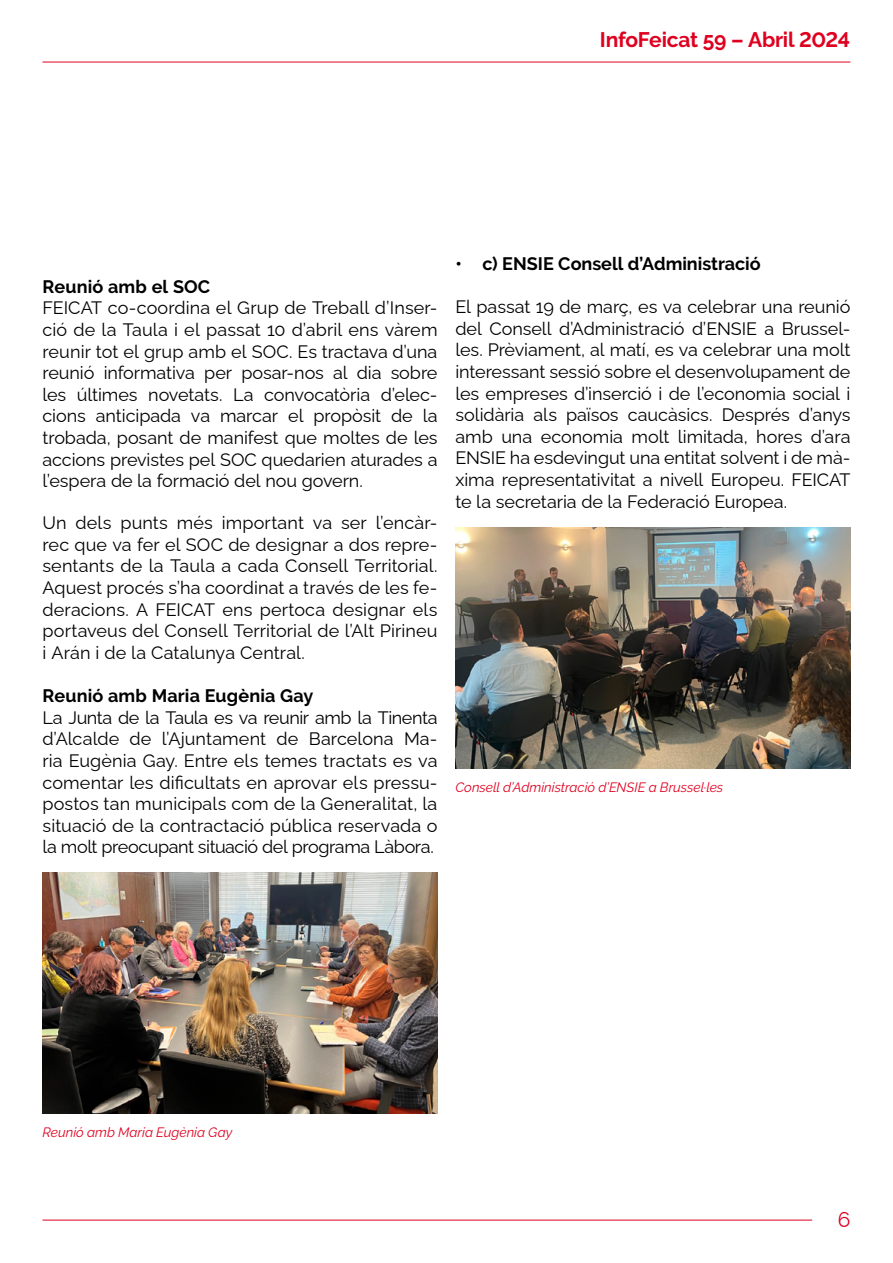
<style>
.page{position:relative;width:893px;height:1263px;background:#fff}
.page>*{position:absolute;margin:0;border:0;box-sizing:border-box;transform-origin:0 0}
.t1{font:700 21px "Raleway";letter-spacing:-.015em;color:#df0020}
.t2{font:21px "Raleway";color:#df0020}
.cuerpo_texto{font:18px/21.6px "Raleway";letter-spacing:-.005em;color:#000;text-align:justify}
.cuerpo_texto-2{font:700 18px "Raleway";letter-spacing:.005em;color:#000}
.t3{font:italic 13.5px "Raleway";color:#df0020}
.s1{font-family:"Raleway AB"}
</style>
<div class="page">
<hr style="left:43px;top:1220px;width:769px;height:1px;background:#df0020">
<hr style="left:43px;top:62px;width:807px;height:1px;background:#df0020">
<img style="left:43px;top:873px;width:394px;height:240px">
<img style="left:455px;top:527px;width:395px;height:241px">
<p class="t1" style="left:600px;top:28px;width:252px">InfoFeicat 59 <span class="s1">– Abril 2024</span></p>
<p class="cuerpo_texto-2" style="left:43px;top:276px;width:169px">Reunió amb el SOC</p>
<p class="cuerpo_texto" style="left:43px;top:295px;width:397px">FEICAT co-coordina el Grup de Treball d’Inser&shy;ció de la Taula i el passat 10 d’abril ens vàrem reunir tot el grup amb el SOC. Es tractava d’una reunió informativa per posar-nos al dia sobre les últimes novetats. La convocatòria d’elec&shy;cions anticipada va marcar el propòsit de la trobada, posant de manifest que moltes de les accions previstes pel SOC quedarien aturades a l’espera de la formació del nou govern.</p>
<p class="cuerpo_texto" style="left:43px;top:510px;width:397px">Un dels punts més important va ser l’encàr&shy;rec que va fer el SOC de designar a dos repre&shy;sentants de la Taula a cada Consell Territorial.<br>Aquest procés s’ha coordinat a través de les fe&shy;deracions. A FEICAT ens pertoca designar els portaveus del Consell Territorial de l’Alt Pirineu i Arán i de la Catalunya Central.</p>
<p class="cuerpo_texto-2" style="left:43px;top:685px;width:273px">Reunió amb Maria Eugènia Gay</p>
<p class="cuerpo_texto" style="left:43px;top:704px;width:397px">La Junta de la Taula es va reunir amb la Tinenta d’Alcalde de l’Ajuntament de Barcelona Ma&shy;ria Eugènia Gay. Entre els temes tractats es va comentar les dificultats en aprovar els pressu&shy;postos tan municipals com de la Generalitat, la situació de la contractació pública reservada o la molt preocupant situació del programa Làbora.</p>
<p class="cuerpo_texto-2" style="left:455px;top:253px;width:307px">• c) ENSIE Consell d’Administració</p>
<p class="cuerpo_texto" style="left:455px;top:294px;width:396px;text-align:left">El passat 19 de març, es va celebrar una reunió del Consell d’Administració d’ENSIE a Brussel· les. Prèviament, al matí, es va celebrar una molt interessant sessió sobre el desenvolupament de les empreses d’inserció i de l’economia social i solidària als països caucàsics. Després d’anys amb una economia molt limitada, hores d’ara ENSIE ha esdevingut una entitat solvent i de mà&shy;xima representativitat a nivell Europeu. FEICAT te la secretaria de la Federació Europea.</p>
<p class="t3" style="left:455px;top:779px;width:269px">Consell d’Administració d’ENSIE a Brussel·les</p>
<p class="t3" style="left:43px;top:1125px;width:191px">Reunió amb Maria Eugènia Gay</p>
<p class="t2" style="left:838px;top:1203px;width:14px">6</p>
</div>
